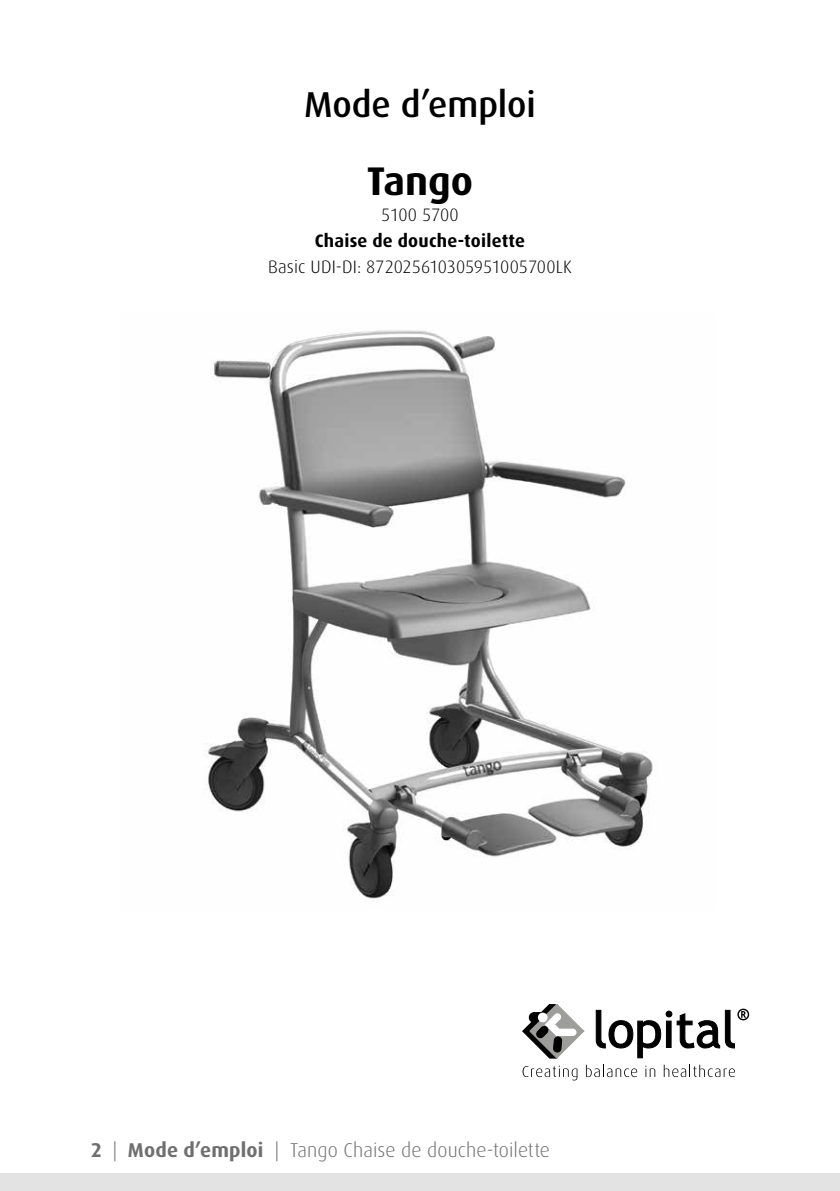
<style>
.page{position:relative;width:840px;height:1191px;background:#fff}
.page>*{position:absolute;margin:0;border:0;box-sizing:border-box;transform-origin:0 0}
.t1{font:700 40px "Dax";color:#000}
.t2{font:500 36px "Dax";letter-spacing:-.005em;color:#000}
.t3{font:300 20px "Dax";letter-spacing:.005em;color:#706f6f}
.t4{font:300 18px "Dax";letter-spacing:-.005em;color:#000}
.t5{font:700 18px "Dax";letter-spacing:.015em;color:#000}
.s1{font-weight:700}
</style>
<div class="page">
<svg style="left:839px;top:1174px;width:1px;height:17px"></svg>
<div style="left:0;top:1174px;width:839px;height:17px;background:#e3e3e3"></div>
<svg style="left:522px;top:1004px;width:61px;height:54px"></svg>
<svg style="left:595px;top:1008px;width:153px;height:50px"></svg>
<svg style="left:522px;top:1065px;width:55px;height:15px"></svg>
<svg style="left:585px;top:1064px;width:52px;height:13px"></svg>
<svg style="left:645px;top:1065px;width:10px;height:12px"></svg>
<svg style="left:663px;top:1064px;width:71px;height:13px"></svg>
<img style="left:206px;top:330px;width:447px;height:569px">
<h2 class="t2" style="left:304px;top:84px;width:233px">Mode d’emploi</h2>
<h1 class="t1" style="left:366px;top:158px;width:108px">Tango</h1>
<p class="t4" style="left:381px;top:205px;width:79px">5100 5700</p>
<p class="t5" style="left:315px;top:230px;width:212px">Chaise de douche-toilette</p>
<p class="t4" style="left:268px;top:257px;width:305px">Basic UDI-DI: 872025610305951005700LK</p>
<p class="t3" style="left:91px;top:1139px;width:460px"><span class="s1">2</span> | <span class="s1">Mode d’emploi</span> | Tango Chaise de douche-toilette</p>
</div>
